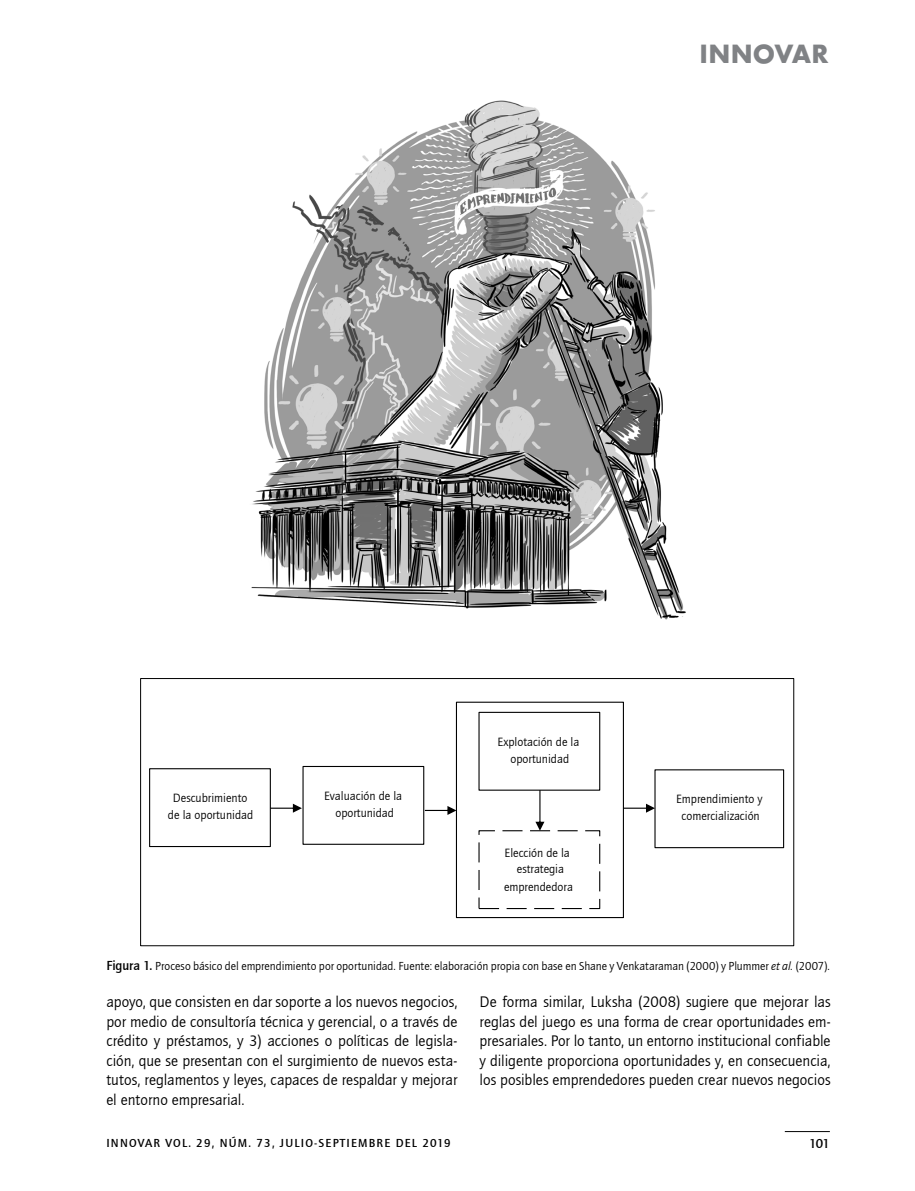
<style>
.page{position:relative;width:915px;height:1191px;background:#fff}
.page>*{position:absolute;margin:0;border:0;box-sizing:border-box;transform-origin:0 0}
.t1{font:700 27.3px "Futura TEE";letter-spacing:.005em;color:#808285}
.t2{font:15.75px/19.5px "Quay Sans ITCTT Book";color:#000;text-align:justify}
.t3{font:13.5px "Quay Sans Md ITCTT";color:#000}
.t4{font:12.3px/17.1px "Quay Sans ITCTT Book";color:#000;text-align:center}
.t5{font:12px "Quay Sans ITCTT Book";color:#000}
.t6{font:12px "Quay Sans Md ITCTT";letter-spacing:.1em;color:#000}
.s1{font-family:"Quay Sans Md ITCTT";font-size:13.5px}
.s2{font-style:italic}
</style>
<div class="page">
<hr style="left:784px;top:1131px;width:45px;height:1px;background:#000">
<div style="left:140px;top:678px;width:653px;height:268px;border:1px solid #000"></div>
<div style="left:456px;top:701px;width:167px;height:217px;border:1px solid #000"></div>
<div style="left:149px;top:768px;width:122px;height:79px;border:1px solid #000"></div>
<div style="left:478px;top:712px;width:122px;height:78px;border:1px solid #000"></div>
<div style="left:478px;top:830px;width:122px;height:79px;border:1px dashed #000"></div>
<div style="left:302px;top:766px;width:122px;height:79px;border:1px solid #000"></div>
<div style="left:654px;top:769px;width:129px;height:79px;border:1px solid #000"></div>
<svg style="left:270px;top:803px;width:32px;height:9px"></svg>
<svg style="left:623px;top:803px;width:31px;height:9px"></svg>
<svg style="left:424px;top:806px;width:32px;height:9px"></svg>
<svg style="left:535px;top:790px;width:9px;height:40px"></svg>
<img style="left:251px;top:100px;width:435px;height:520px">
<h1 class="t1" style="left:699px;top:37px;width:130px">INNOVAR</h1>
<p class="t4" style="left:168px;top:789px;width:87px">Descubrimiento de la oportunidad</p>
<p class="t4" style="left:497px;top:733px;width:83px">Explotación de la oportunidad</p>
<p class="t4" style="left:324px;top:787px;width:80px">Evaluación de la oportunidad</p>
<p class="t4" style="left:675px;top:790px;width:88px">Emprendimiento y comercialización</p>
<p class="t4" style="left:504px;top:844px;width:70px">Elección de la estrategia emprendedora</p>
<p class="t5" style="left:106px;top:959px;width:724px"><span class="s1">FIGURA 1.</span> Proceso básico del emprendimiento por oportunidad. Fuente: elaboración propia con base en Shane y Venkataraman (2000) y Plummer <span class="s2">et al.</span> (2007).</p>
<p class="t2" style="left:106px;top:992px;width:352px">apoyo, que consisten en dar soporte a los nuevos negocios, por medio de consultoría técnica y gerencial, o a través de crédito y préstamos, y 3) acciones o políticas de legisla&shy;ción, que se presentan con el surgimiento de nuevos esta&shy;tutos, reglamentos y leyes, capaces de respaldar y mejorar el entorno empresarial.</p>
<p class="t2" style="left:479px;top:992px;width:352px">De forma similar, Luksha (2008) sugiere que mejorar las reglas del juego es una forma de crear oportunidades em&shy;presariales. Por lo tanto, un entorno institucional confiable y diligente proporciona oportunidades y, en consecuencia, los posibles emprendedores pueden crear nuevos negocios</p>
<p class="t6" style="left:106px;top:1136px;width:346px">INNOVAR VOL. 29, NÚM. 73, JULIO-SEPTI EMBRE DEL 2019</p>
<p class="t3" style="left:809px;top:1136px;width:22px">101</p>
</div>
